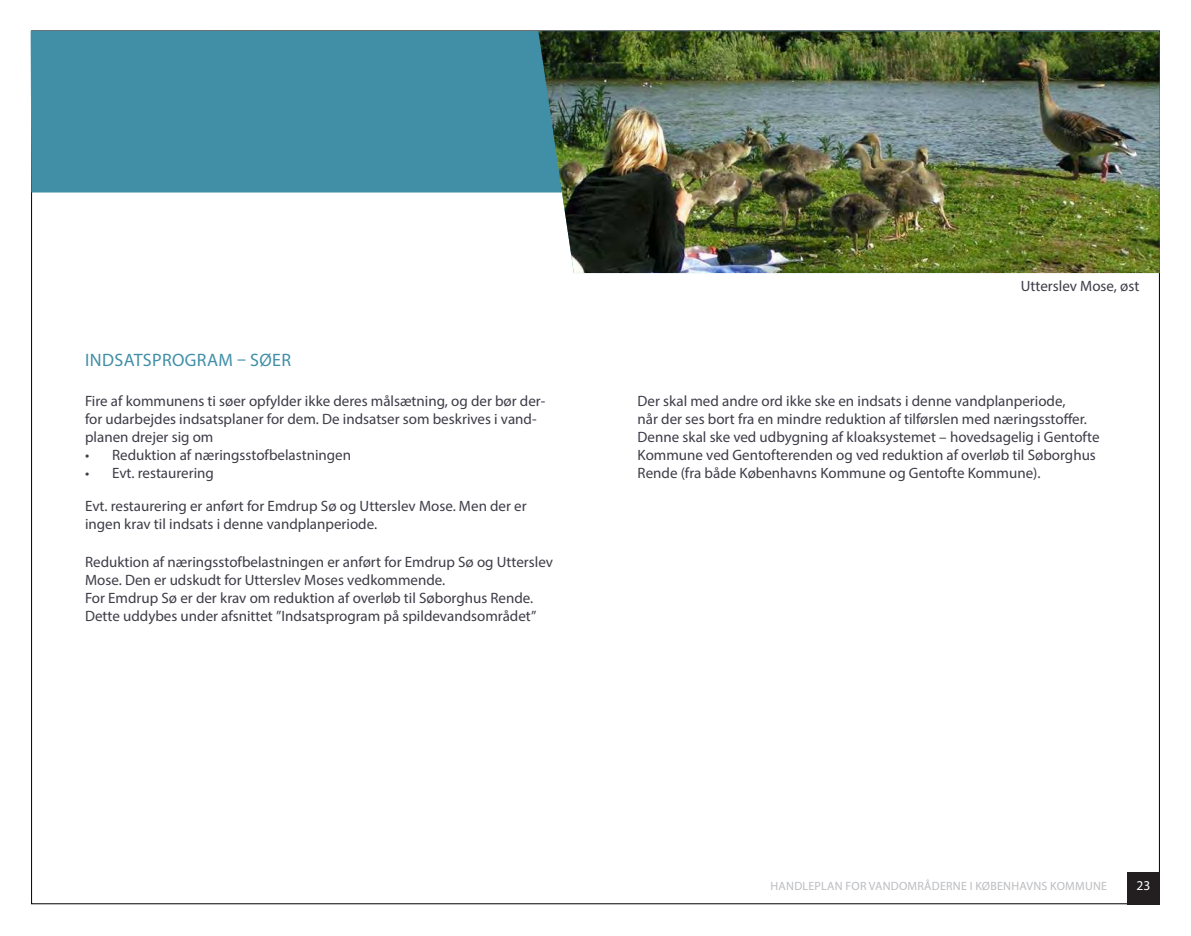
<style>
.page{position:relative;width:1191px;height:936px;background:#fff}
.page>*{position:absolute;margin:0;border:0;box-sizing:border-box;transform-origin:0 0}
.t1{font:18px "Myriad Pro";letter-spacing:.02em;color:#418fa7}
.t2{font:15px/18px "Myriad Pro";color:#3e3c47}
.t3{font:13.5px "Myriad Pro";color:#fff}
.t4{font:12px "Myriad Pro";letter-spacing:.02em;color:#bcbdc0}
</style>
<div class="page">
<div style="left:31px;top:31px;width:507px;height:161px;background:#418fa7"></div>
<img style="left:538px;top:31px;width:621px;height:242px">
<div style="left:1127px;top:871px;width:32px;height:33px;background:#231f20"></div>
<p class="t1" style="left:85px;top:349px;width:207px">INDSATSPROGRAM – SØER</p>
<p class="t2" style="left:85px;top:392px;width:462px">Fire af kommunens ti søer opfylder ikke deres målsætning, og der bør der&shy;for udarbejdes indsatsplaner for dem. De indsatser som beskrives i vand&shy;planen drejer sig om</p>
<p class="t2" style="left:85px;top:446px;width:267px">• Reduktion af næringsstofbelastningen</p>
<p class="t2" style="left:85px;top:456px;width:443px;line-height:33px">• Evt. restaurering<br>Evt. restaurering er anført for Emdrup Sø og Utterslev Mose. Men der er</p>
<p class="t2" style="left:85px;top:515px;width:294px">ingen krav til indsats i denne vandplanperiode.</p>
<p class="t2" style="left:85px;top:552px;width:469px">Reduktion af næringsstofbelastningen er anført for Emdrup Sø og Utterslev Mose. Den er udskudt for Utterslev Moses vedkommende.<br>For Emdrup Sø er der krav om reduktion af overløb til Søborghus Rende.<br>Dette uddybes under afsnittet ”Indsatsprogram på spildevandsområdet”</p>
<p class="t2" style="left:1020px;top:277px;width:120px">Utterslev Mose, øst</p>
<p class="t2" style="left:637px;top:392px;width:463px">Der skal med andre ord ikke ske en indsats i denne vandplanperiode,<br>når der ses bort fra en mindre reduktion af tilførslen med næringsstoffer.<br>Denne skal ske ved udbygning af kloaksystemet – hovedsagelig i Gentofte Kommune ved Gentofterenden og ved reduktion af overløb til Søborghus Rende (fra både Københavns Kommune og Gentofte Kommune).</p>
<p class="t4" style="left:770px;top:879px;width:338px">HANDLEPLAN FOR VANDOMRÅDERNE I KØBENHAVNS KOMMUNE</p>
<p class="t3" style="left:1136px;top:878px;width:15px">23</p>
</div>
